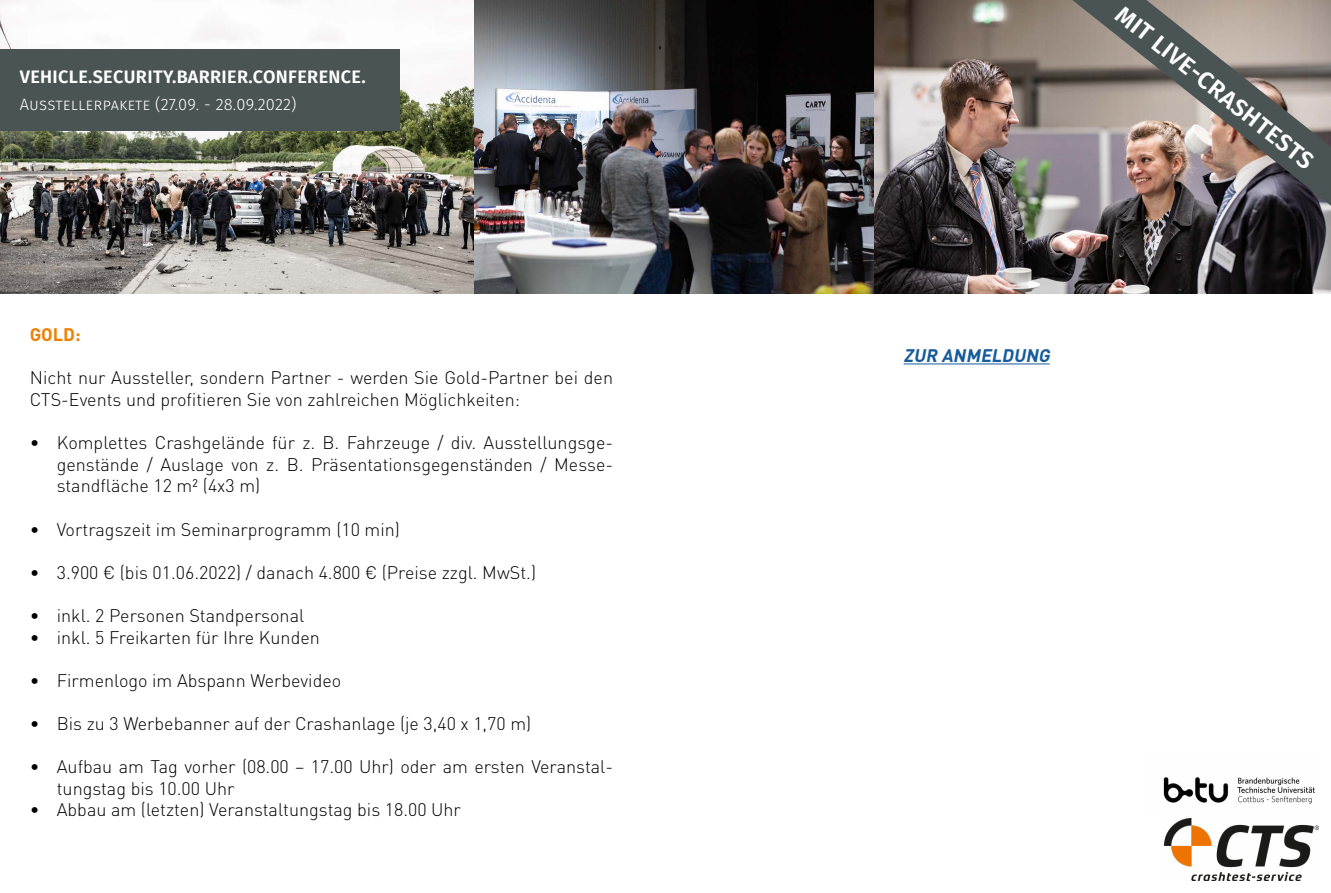
<style>
.page{position:relative;width:1331px;height:893px;background:#fff}
.page>*{position:absolute;margin:0;border:0;box-sizing:border-box;transform-origin:0 0}
.t1{font:600 24px "Fira Sans";color:#fff}
.t2{font:300 18px/21.6px "DIN Pro";color:#000}
.t3{font:600 18px "Fira Sans";letter-spacing:.02em;color:#fff}
.t4{font:italic 700 18px "DIN Pro";color:#165b9a}
.t5{font:700 18px "DIN Pro";color:#ee7f00}
.t6{font:300 16.5px "Fira Sans";letter-spacing:.01em;color:#fff}
</style>
<div class="page">
<img style="left:0;top:0;width:1331px;height:293px">
<img style="left:1072px;top:0;width:259px;height:206px">
<div style="left:0;top:49px;width:400px;height:82px;background:#4a5455"></div>
<hr style="left:904px;top:363px;width:146px;height:1px;background:#165b9a">
<img style="left:1165px;top:819px;width:153px;height:61px">
<img style="left:1163px;top:777px;width:152px;height:27px">
<p class="t3" style="left:20px;top:62px;width:347px">VEHICLE.SECURITY.BARRIER.CONFERENCE.</p>
<p class="t6" style="left:20px;top:93px;width:278px">Ausstellerpakete (27.09. - 28.09.2022)</p>
<p class="t5" style="left:30px;top:322px;width:52px">GOLD:</p>
<p class="t2" style="left:30px;top:366px;width:585px">Nicht nur Aussteller, sondern Partner - werden Sie Gold-Partner bei den<br>CTS-Events und profitieren Sie von zahlreichen Möglichkeiten:</p>
<p class="t2" style="left:57px;top:431px;width:558px;text-align:justify;text-indent:-27px">• Komplettes Crashgelände für z. B. Fahrzeuge / div. Ausstellungsge&shy;genstände / Auslage von z. B. Präsentationsgegenständen / Messe&shy;standfläche 12 m² (4x3 m)</p>
<p class="t2" style="left:30px;top:518px;width:372px">• Vortragszeit im Seminarprogramm (10 min)</p>
<p class="t2" style="left:30px;top:561px;width:508px">• 3.900 € (bis 01.06.2022) / danach 4.800 € (Preise zzgl. MwSt.)</p>
<p class="t2" style="left:30px;top:604px;width:276px">• inkl. 2 Personen Standpersonal</p>
<p class="t2" style="left:30px;top:626px;width:292px">• inkl. 5 Freikarten für Ihre Kunden</p>
<p class="t2" style="left:30px;top:669px;width:313px">• Firmenlogo im Abspann Werbevideo</p>
<p class="t2" style="left:30px;top:712px;width:503px">• Bis zu 3 Werbebanner auf der Crashanlage (je 3,40 x 1,70 m)</p>
<p class="t2" style="left:57px;top:755px;width:558px;text-indent:-27px">• Aufbau am Tag vorher (08.00 – 17.00 Uhr) oder am ersten Veranstal&shy;tungstag bis 10.00 Uhr</p>
<p class="t2" style="left:30px;top:798px;width:433px">• Abbau am (letzten) Veranstaltungstag bis 18.00 Uhr</p>
<h1 class="t1" style="left:1130px;top:-4px;width:247px;rotate:38deg">MIT LIVE-CRASHTESTS</h1>
<p class="t4" style="left:904px;top:343px;width:152px">ZUR ANMELDUNG</p>
</div>
